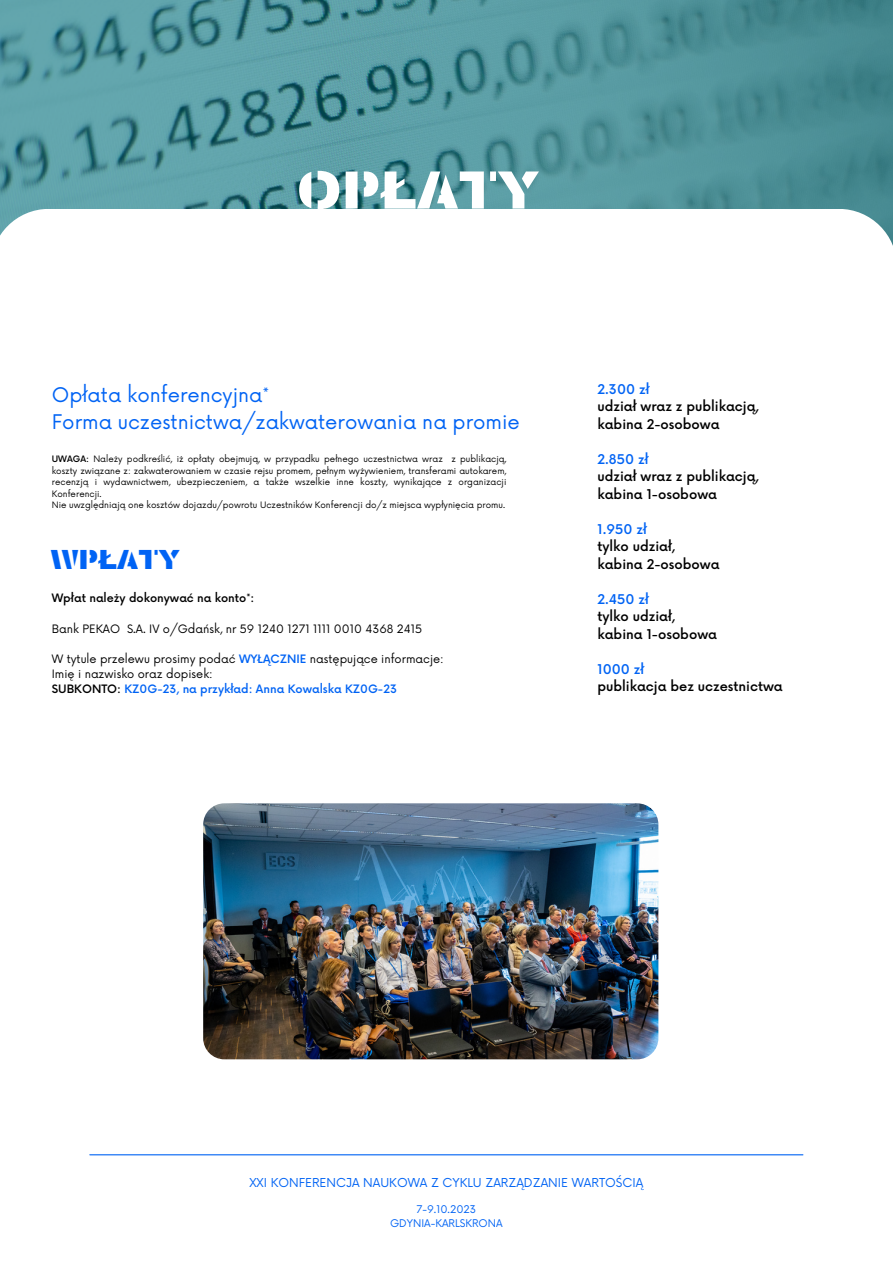
<style>
.page{position:relative;width:893px;height:1264px;background:#fff}
.page>*{position:absolute;margin:0;border:0;box-sizing:border-box;transform-origin:0 0}
.t1{font:53.85px "Archicoco";color:#fff}
.t2{font:27.75px "Archicoco";color:#0063f4}
.t3{font:19.65px "Now";color:#0063f4}
.t4{font:500 13.05px "Now";color:#000}
.t5{font:500 13.05px "Now";color:#0063f4}
.t6{font:12px "Now";color:#0063f4}
.t7{font:11.25px "Now";color:#000}
.t8{font:500 11.25px "Now";color:#0063f4}
.t9{font:500 11.25px "Now";color:#000}
.t10{font:10.35px "Now";color:#0063f4}
.t11{font:8.7px/11.6px "Now";color:#000;text-align:justify}
.s1{font-weight:500}
.s2{font-weight:500;color:#0063f4}
.s3{color:#000}
</style>
<div class="page">
<img style="left:0;top:0;width:892px;height:209px">
<img style="left:203px;top:803px;width:455px;height:256px;border-radius:21px">
<hr style="left:90px;top:1154px;width:712px;height:1px;background:#0063f4">
<p class="t1" style="left:297px;top:149px;width:244px">OPŁATY</p>
<p class="t3" style="left:52px;top:384px;width:219px">Opłata konferencyjna*</p>
<p class="t3" style="left:52px;top:411px;width:469px">Forma uczestnictwa/zakwaterowania na promie</p>
<p class="t11" style="left:52px;top:453px;width:456px"><span class="s1">UWAGA:</span> Należy podkreślić, iż opłaty obejmują, w przypadku pełnego uczestnictwa wraz z publikacją, koszty związane z: zakwaterowaniem w czasie rejsu promem, pełnym wyżywieniem, transferami autokarem, recenzją i wydawnictwem, ubezpieczeniem, a także wszelkie inne koszty, wynikające z organizacji Konferencji.</p>
<p class="t11" style="left:52px;top:500px;width:455px">Nie uwzględniają one kosztów dojazdu/powrotu Uczestników Konferencji do/z miejsca wypłynięcia promu.</p>
<p class="t2" style="left:51px;top:538px;width:131px">WPŁATY</p>
<p class="t9" style="left:52px;top:592px;width:204px">Wpłat należy dokonywać na konto*:</p>
<p class="t7" style="left:52px;top:622px;width:372px">Bank PEKAO S.A. IV o/Gdańsk, nr 59 1240 1271 1111 0010 4368 2415</p>
<p class="t7" style="left:52px;top:652px;width:393px">W tytule przelewu prosimy podać <span class="s2">WYŁĄCZNIE</span> następujące informacje:</p>
<p class="t7" style="left:52px;top:667px;width:162px">Imię i nazwisko oraz dopisek:</p>
<p class="t8" style="left:52px;top:683px;width:346px"><span class="s3">SUBKONTO:</span> KZ0G-23, na przykład: Anna Kowalska KZ0G-23</p>
<p class="t5" style="left:597px;top:382px;width:53px">2.300 zł</p>
<p class="t4" style="left:597px;top:399px;width:163px">udział wraz z publikacją,</p>
<p class="t4" style="left:597px;top:417px;width:123px">kabina 2-osobowa</p>
<p class="t5" style="left:597px;top:452px;width:52px">2.850 zł</p>
<p class="t4" style="left:597px;top:469px;width:163px">udział wraz z publikacją,</p>
<p class="t4" style="left:597px;top:487px;width:121px">kabina 1-osobowa</p>
<p class="t5" style="left:597px;top:522px;width:51px">1.950 zł</p>
<p class="t4" style="left:597px;top:539px;width:79px">tylko udział,</p>
<p class="t4" style="left:597px;top:557px;width:123px">kabina 2-osobowa</p>
<p class="t5" style="left:597px;top:592px;width:53px">2.450 zł</p>
<p class="t4" style="left:597px;top:609px;width:79px">tylko udział,</p>
<p class="t4" style="left:597px;top:627px;width:121px">kabina 1-osobowa</p>
<p class="t5" style="left:597px;top:662px;width:48px">1000 zł</p>
<p class="t4" style="left:597px;top:679px;width:187px">publikacja bez uczestnictwa</p>
<p class="t6" style="left:249px;top:1175px;width:395px">XXI KONFERENCJA NAUKOWA Z CYKLU ZARZĄDZANIE WARTOŚCIĄ</p>
<p class="t10" style="left:416px;top:1202px;width:61px">7-9.10.2023</p>
<p class="t10" style="left:390px;top:1217px;width:114px">GDYNIA-KARLSKRONA</p>
</div>
